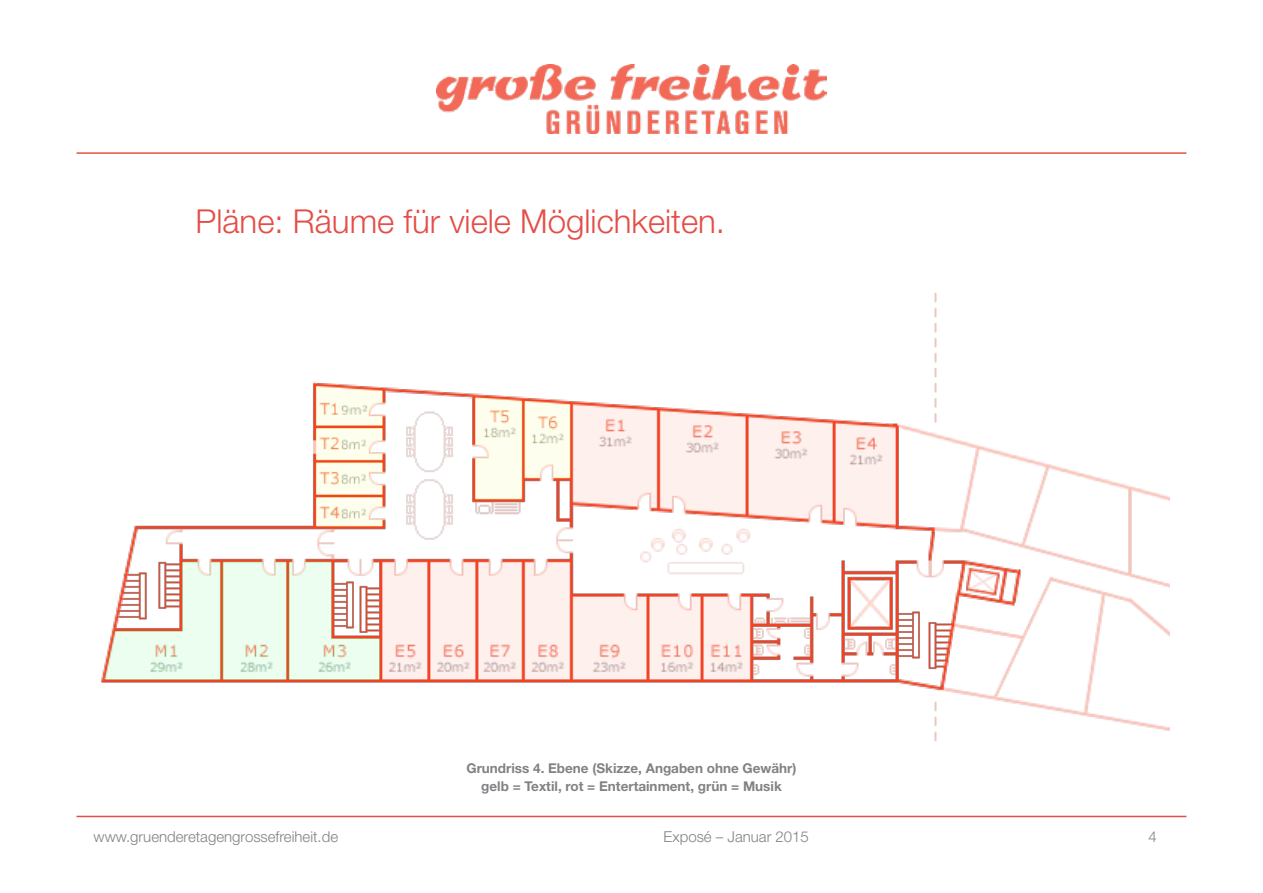
<style>
.page{position:relative;width:1263px;height:893px;background:#fff}
.page>*{position:absolute;margin:0;border:0;box-sizing:border-box;transform-origin:0 0}
.t1{font:300 33px "Helvetica Neue LT Std";color:#e44e47}
.t2{font:300 15px "Helvetica Neue LT Std";color:#808285}
.t3{font:700 13.5px/18px "Helvetica Neue LT Std";color:#808285;text-align:center}
</style>
<div class="page">
<hr style="left:77px;top:152px;width:1109px;height:2px;background:#e44e47">
<hr style="left:77px;top:816px;width:1109px;height:1px;background:#e44e47">
<img style="left:436px;top:64px;width:391px;height:70px">
<img style="left:101px;top:292px;width:1068px;height:450px">
<h1 class="t1" style="left:196px;top:201px;width:531px">Pläne: Räume für viele Möglichkeiten.</h1>
<p class="t3" style="left:466px;top:759px;width:332px">Grundriss 4. Ebene (Skizze, Angaben ohne Gewähr) gelb = Textil, rot = Entertainment, grün = Musik</p>
<p class="t2" style="left:94px;top:827px;width:246px">www.gruenderetagengrossefreiheit.de</p>
<p class="t2" style="left:664px;top:827px;width:147px">Exposé – Januar 2015</p>
<p class="t2" style="left:1148px;top:827px;width:10px">4</p>
</div>
